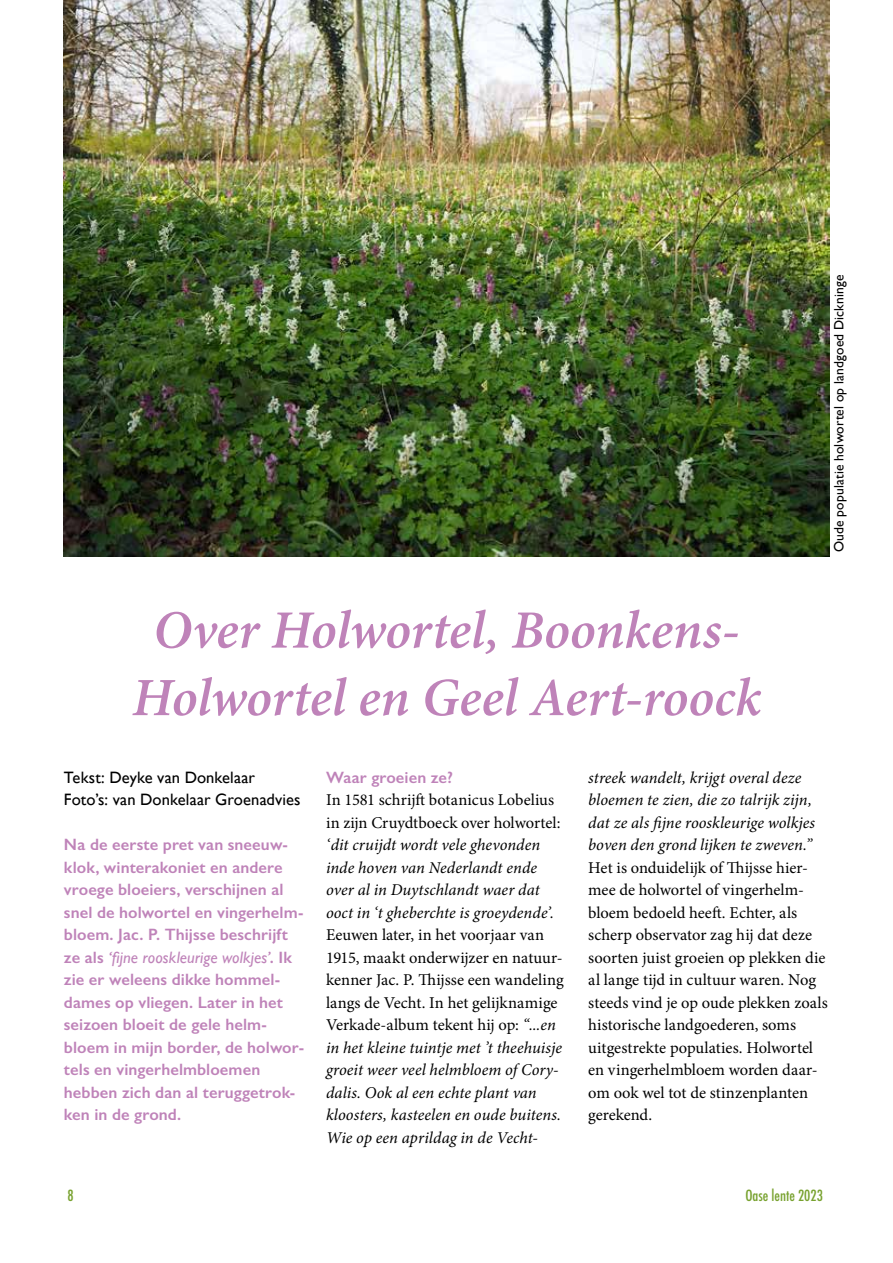
<style>
.page{position:relative;width:893px;height:1263px;background:#fff}
.page>*{position:absolute;margin:0;border:0;box-sizing:border-box;transform-origin:0 0}
.t1{font:italic 600 54px/67.5px "Minion Pro";letter-spacing:-.005em;color:#bf83b9;text-align:center}
.t2{font:italic 16.5px/22.5px "Minion Pro";color:#000}
.t3{font:16.5px/22.5px "Minion Pro";color:#000}
.t4{font:600 16.5px/22.5px "Gill Sans";letter-spacing:.005em;color:#bf83b9}
.t5{font:16.5px/22.5px "Gill Sans";letter-spacing:.005em;color:#000}
.t6{font:500 condensed 15px "Futura";color:#78a22f}
.t7{font:13.5px "Gill Sans";letter-spacing:.01em;color:#000}
.s1{font-weight:400;font-style:italic}
.s2{font-style:normal}
</style>
<div class="page">
<img style="left:64px;top:0;width:765px;height:556px">
<h1 class="t1" style="left:132px;top:596px;width:631px">Over Holwortel, Boonkens-<br>Holwortel en Geel Aert-roock</h1>
<p class="t7" style="left:831px;top:552px;width:279px;rotate:-90deg">Oude populatie holwortel op landgoed Dickninge</p>
<p class="t5" style="left:64px;top:766px;width:238px">Tekst: Deyke van Donkelaar<br>Foto’s: van Donkelaar Groenadvies</p>
<p class="t4" style="left:64px;top:833px;width:242px">Na de eerste pret van sneeuw&shy;klok, winterakoniet en andere vroege bloeiers, verschijnen al snel de holwortel en vingerhelm&shy;bloem. Jac. P. Thijsse beschrijft ze als <span class="s1">‘fijne rooskleurige wolkjes’</span>. Ik zie er weleens dikke hommel&shy;dames op vliegen. Later in het seizoen bloeit de gele helm&shy;bloem in mijn border, de holwor&shy;tels en vingerhelmbloemen hebben zich dan al teruggetrok&shy;ken in de grond.</p>
<p class="t4" style="left:326px;top:766px;width:128px">Waar groeien ze?</p>
<p class="t3" style="left:326px;top:789px;width:236px">In 1581 schrijft botanicus Lobelius in zijn Cruydtboeck over holwortel:</p>
<p class="t2" style="left:326px;top:834px;width:230px">‘dit cruijdt wordt vele ghevonden inde hoven van Nederlandt ende over al in Duytschlandt waer dat ooct in ‘t gheberchte is groeydende’.</p>
<p class="t2" style="left:326px;top:924px;width:239px"><span class="s2">Eeuwen later, in het voorjaar van 1915, maakt onderwijzer en natuur&shy;kenner Jac. P. Thijsse een wandeling langs de Vecht. In het gelijknamige Verkade-album tekent hij op:</span> “...en in het kleine tuintje met ’t theehuisje groeit weer veel helmbloem of Cory&shy;dalis. Ook al een echte plant van kloosters, kasteelen en oude buitens.<br>Wie op een aprildag in de Vecht-</p>
<p class="t2" style="left:588px;top:766px;width:228px">streek wandelt, krijgt overal deze bloemen te zien, die zo talrijk zijn, dat ze als fijne rooskleurige wolkjes boven den grond lijken te zweven.”</p>
<p class="t3" style="left:588px;top:856px;width:241px">Het is onduidelijk of Thijsse hier&shy;mee de holwortel of vingerhelm&shy;bloem bedoeld heeft. Echter, als scherp observator zag hij dat deze soorten juist groeien op plekken die al lange tijd in cultuur waren. Nog steeds vind je op oude plekken zoals historische landgoederen, soms uitgestrekte populaties. Holwortel en vingerhelmbloem worden daar&shy;om ook wel tot de stinzenplanten gerekend.</p>
<p class="t6" style="left:68px;top:1186px;width:8px">8</p>
<p class="t6" style="left:745px;top:1186px;width:79px">Oase lente 2023</p>
</div>
